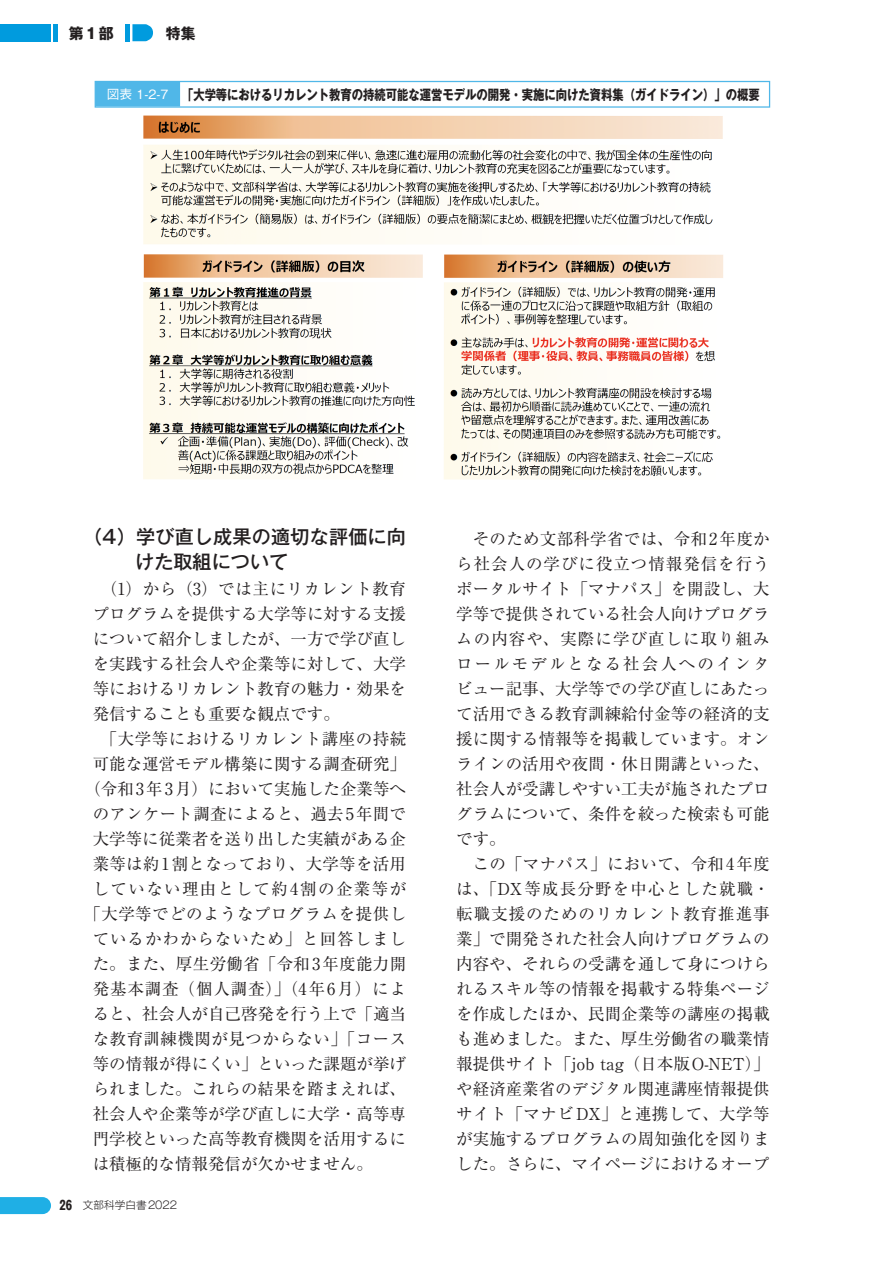
<style>
.page{position:relative;width:893px;height:1263px;background:#fff}
.page>*{position:absolute;margin:0;border:0;box-sizing:border-box;transform-origin:0 0}
.t1{font:500 19.2px/25px "Gothic MB101 Pro";letter-spacing:.01em;color:#231f20}
.t2{font:16.5px/25px "Ryumin Pro";color:#231f20;text-align:justify}
.t3{font:16.5px "Ryumin Pro";letter-spacing:.02em;color:#231f20}
.t4{font:16.5px "Ryumin Pro";letter-spacing:.03em;color:#231f20}
.t5{font:16.5px "Ryumin Pro";letter-spacing:.055em;color:#231f20}
.t6{font:16.5px "Ryumin Pro";letter-spacing:.04em;color:#231f20}
.t7{font:16.5px "Ryumin Pro";letter-spacing:.085em;color:#231f20}
.t8{font:16.5px "Ryumin Pro";letter-spacing:.06em;color:#231f20}
.t9{font:700 14.85px "Gothic MB101 Pro";color:#231f20}
.t10{font:700 13.8px "Gothic MB101 Pro";color:#231f20;scale:.82 1}
.t11{font:300 10.65px "Gothic MB101 Pro";color:#231f20}
.s1{font-family:"Gothic BBB Pro";font-weight:500;font-size:12.75px;color:#fff}
.s2{font-weight:700;font-size:12.75px}
</style>
<div class="page">
<svg style="left:0;top:1197px;width:51px;height:17px"></svg>
<div style="left:0;top:24px;width:51px;height:17px;background:#009bde"></div>
<hr style="left:54px;top:24px;width:4px;height:17px;background:#009bde">
<hr style="left:126px;top:24px;width:4px;height:17px;background:#009bde">
<svg style="left:132px;top:24px;width:21px;height:17px"></svg>
<img style="left:143px;top:115px;width:580px;height:364px">
<hr style="left:95px;top:81px;width:675px;height:1px;background:#50b7e8">
<svg style="left:769px;top:82px;width:1px;height:24px"></svg>
<hr style="left:95px;top:106px;width:675px;height:2px;background:#50b7e8">
<div style="left:95px;top:81px;width:85px;height:25px;background:#50b7e8"></div>
<p class="t9" style="left:69px;top:21px;width:46px">第1部</p>
<p class="t9" style="left:166px;top:21px;width:31px">特集</p>
<p class="t10" style="left:107px;top:83px;width:798px"><span class="s1">図表 1-2-7</span> 「大学等におけるリカレント教育の持続可能な運営モデルの開発・実施に向けた資料集（ガイドライン）」の概要</p>
<p class="t1" style="left:135px;top:522px;width:272px;text-indent:-52px">（4）学び直し成果の適切な評価に向けた取組について</p>
<p class="t6" style="left:101px;top:576px;width:307px">（1）から（3）では主にリカレント教育</p>
<p class="t2" style="left:93px;top:600px;width:315px">プログラムを提供する大学等に対する支援</p>
<p class="t2" style="left:93px;top:625px;width:315px">について紹介しましたが、一方で学び直し</p>
<p class="t2" style="left:93px;top:650px;width:315px">を実践する社会人や企業等に対して、大学</p>
<p class="t2" style="left:93px;top:675px;width:315px">等におけるリカレント教育の魅力・効果を</p>
<p class="t2" style="left:93px;top:700px;width:249px">発信することも重要な観点です。</p>
<p class="t4" style="left:101px;top:726px;width:307px">「大学等におけるリカレント講座の持続</p>
<p class="t2" style="left:93px;top:750px;width:315px">可能な運営モデル構築に関する調査研究」</p>
<p class="t2" style="left:84px;top:775px;width:323px">（令和3年3月）において実施した企業等へ</p>
<p class="t3" style="left:93px;top:801px;width:315px">のアンケート調査によると、過去5年間で</p>
<p class="t2" style="left:93px;top:825px;width:315px">大学等に従業者を送り出した実績がある企</p>
<p class="t3" style="left:93px;top:851px;width:315px">業等は約1割となっており、大学等を活用</p>
<p class="t7" style="left:93px;top:876px;width:315px">していない理由として約4割の企業等が</p>
<p class="t4" style="left:84px;top:901px;width:323px">「大学等でどのようなプログラムを提供し</p>
<p class="t8" style="left:93px;top:926px;width:315px">ているかわからないため」と回答しまし</p>
<p class="t3" style="left:93px;top:951px;width:315px">た。また、厚生労働省「令和3年度能力開</p>
<p class="t5" style="left:93px;top:976px;width:315px">発基本調査（個人調査）」（4年6月）によ</p>
<p class="t2" style="left:93px;top:1000px;width:315px">ると、社会人が自己啓発を行う上で「適当</p>
<p class="t4" style="left:93px;top:1026px;width:315px">な教育訓練機関が見つからない」「コース</p>
<p class="t2" style="left:93px;top:1050px;width:315px">等の情報が得にくい」といった課題が挙げ</p>
<p class="t2" style="left:93px;top:1075px;width:315px">られました。これらの結果を踏まえれば、</p>
<p class="t2" style="left:93px;top:1100px;width:315px">社会人や企業等が学び直しに大学・高等専</p>
<p class="t2" style="left:93px;top:1125px;width:315px">門学校といった高等教育機関を活用するに</p>
<p class="t2" style="left:93px;top:1150px;width:282px">は積極的な情報発信が欠かせません。</p>
<p class="t11" style="left:60px;top:1196px;width:119px"><span class="s2">26</span>　文部科学白書2022</p>
<p class="t2" style="left:456px;top:526px;width:315px;text-indent:16px">そのため文部科学省では、令和2年度から社会人の学びに役立つ情報発信を行うポータルサイト「マナパス」を開設し、大学等で提供されている社会人向けプログラムの内容や、実際に学び直しに取り組みロールモデルとなる社会人へのインタビュー記事、大学等での学び直しにあたって活用できる教育訓練給付金等の経済的支援に関する情報等を掲載しています。オンラインの活用や夜間・休日開講といった、社会人が受講しやすい工夫が施されたプログラムについて、条件を絞った検索も可能です。</p>
<p class="t2" style="left:456px;top:850px;width:315px;text-indent:16px">この「マナパス」において、令和4年度は、「DX等成長分野を中心とした就職・転職支援のためのリカレント教育推進事業」で開発された社会人向けプログラムの内容や、それらの受講を通して身につけられるスキル等の情報を掲載する特集ページを作成したほか、民間企業等の講座の掲載も進めました。また、厚生労働省の職業情報提供サイト「job tag（日本版O-NET）」や経済産業省のデジタル関連講座情報提供サイト「マナビDX」と連携して、大学等が実施するプログラムの周知強化を図りました。さらに、マイページにおけるオープ</p>
</div>
